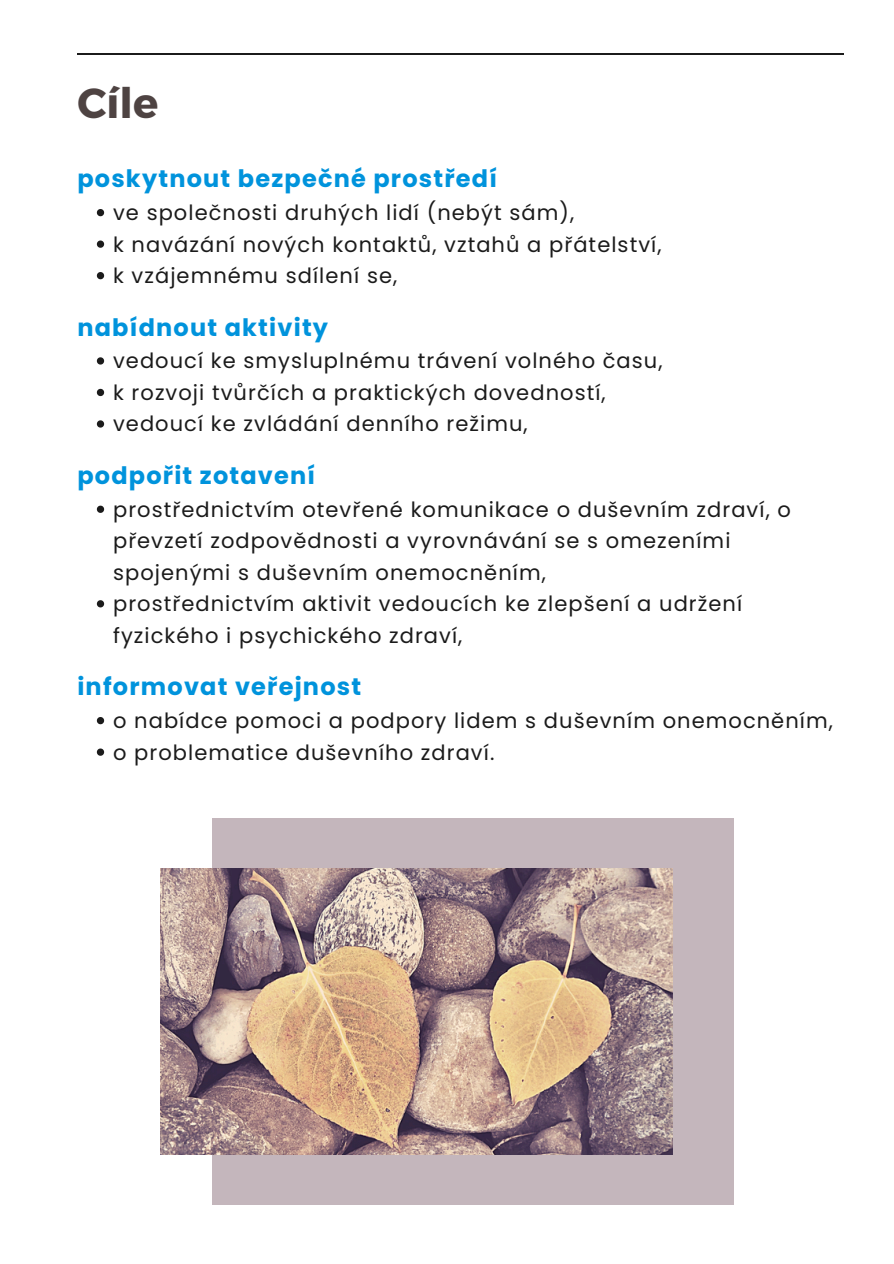
<style>
.page{position:relative;width:894px;height:1264px;background:#fff}
.page>*{position:absolute;margin:0;border:0;box-sizing:border-box;transform-origin:0 0}
.t1{font:700 42px "Montserrat";color:#4e4342}
.t2{font:700 24px "Poppins";letter-spacing:.05em;color:#0093dc}
.t3{font:21px/31.5px "Poppins";letter-spacing:.05em;color:#1b1b1b}
</style>
<div class="page">
<div style="left:212px;top:818px;width:521px;height:386px;background:#c4b6bc"></div>
<hr style="left:77px;top:53px;width:766px;height:1px;background:#1b1b1b">
<svg style="left:97px;top:209px;width:7px;height:7px"></svg>
<svg style="left:97px;top:240px;width:7px;height:8px"></svg>
<svg style="left:97px;top:272px;width:7px;height:7px"></svg>
<svg style="left:97px;top:357px;width:7px;height:7px"></svg>
<svg style="left:97px;top:389px;width:7px;height:7px"></svg>
<svg style="left:97px;top:420px;width:7px;height:7px"></svg>
<svg style="left:97px;top:505px;width:7px;height:8px"></svg>
<svg style="left:97px;top:600px;width:7px;height:7px"></svg>
<svg style="left:97px;top:717px;width:7px;height:7px"></svg>
<svg style="left:97px;top:748px;width:7px;height:7px"></svg>
<img style="left:160px;top:868px;width:512px;height:286px">
<h1 class="t1" style="left:77px;top:75px;width:82px">Cíle</h1>
<h2 class="t2" style="left:77px;top:162px;width:421px">poskytnout bezpečné prostředí</h2>
<p class="t3" style="left:113px;top:197px;width:462px">ve společnosti druhých lidí (nebýt sám),</p>
<p class="t3" style="left:113px;top:228px;width:550px">k navázání nových kontaktů, vztahů a přátelství,</p>
<p class="t3" style="left:113px;top:260px;width:285px">k vzájemnému sdílení se,</p>
<h2 class="t2" style="left:77px;top:310px;width:252px">nabídnout aktivity</h2>
<p class="t3" style="left:113px;top:345px;width:551px">vedoucí ke smysluplnému trávení volného času,</p>
<p class="t3" style="left:113px;top:377px;width:494px">k rozvoji tvůrčích a praktických dovedností,</p>
<p class="t3" style="left:113px;top:408px;width:416px">vedoucí ke zvládání denního režimu,</p>
<h2 class="t2" style="left:77px;top:459px;width:239px">podpořit zotavení</h2>
<p class="t3" style="left:113px;top:493px;width:679px">prostřednictvím otevřené komunikace o duševním zdraví, o převzetí zodpovědnosti a vyrovnávání se s omezeními spojenými s duševním onemocněním,</p>
<p class="t3" style="left:113px;top:588px;width:630px">prostřednictvím aktivit vedoucích ke zlepšení a udržení fyzického i psychického zdraví,</p>
<h2 class="t2" style="left:77px;top:670px;width:285px">informovat veřejnost</h2>
<p class="t3" style="left:113px;top:705px;width:721px">o nabídce pomoci a podpory lidem s duševním onemocněním,</p>
<p class="t3" style="left:113px;top:736px;width:383px">o problematice duševního zdraví.</p>
</div>
